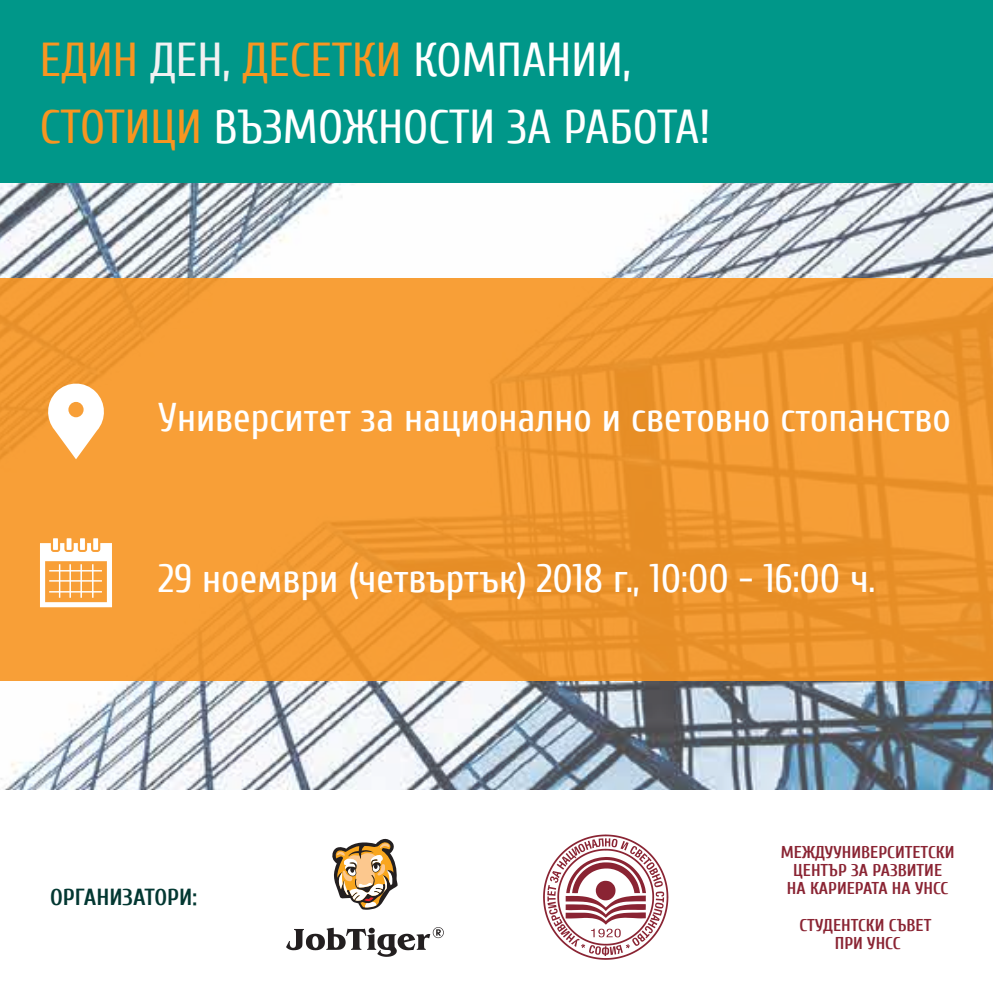
<style>
.page{position:relative;width:993px;height:993px;background:#fff}
.page>*{position:absolute;margin:0;border:0;box-sizing:border-box;transform-origin:0 0}
.t1{font:47.5px/67.5px "Cuprum";color:#fff}
.t2{font:40px "Cuprum";color:#fff}
.t3{font:700 23.25px "Cuprum";color:#033832}
.t4{font:700 17px/18.2px "Cuprum";color:#8a2433;text-align:center}
.s1{color:#f89521}
.s2{color:#f1f1f2}
</style>
<div class="page">
<img style="left:0;top:183px;width:992px;height:607px">
<div style="left:0;top:278px;width:992px;height:402px;background:linear-gradient(to right,#f79f37,#ed952e)"></div>
<svg style="left:40px;top:543px;width:72px;height:64px"></svg>
<div style="left:53px;top:538px;width:5px;height:11px;background:#fff"></div>
<hr style="left:67px;top:538px;width:4px;height:11px;background:#fff">
<div style="left:80px;top:538px;width:5px;height:11px;background:#fff"></div>
<div style="left:93px;top:538px;width:5px;height:11px;background:#fff"></div>
<svg style="left:45px;top:380px;width:62px;height:79px"></svg>
<svg style="left:332px;top:838px;width:66px;height:71px"></svg>
<svg style="left:286px;top:927px;width:157px;height:29px"></svg>
<svg style="left:543px;top:834px;width:125px;height:125px"></svg>
<div style="left:0;top:0;width:992px;height:183px;background:#009789"></div>
<p class="t1" style="left:40px;top:26px;width:671px"><span class="s1">ЕДИН</span> <span class="s2">ДЕН,</span> <span class="s1">ДЕСЕТКИ</span> КОМПАНИИ,<br><span class="s1">СТОТИЦИ</span> ВЪЗМОЖНОСТИ ЗА РАБОТА!</p>
<p class="t2" style="left:158px;top:395px;width:793px">Университет за национално и световно стопанство</p>
<p class="t2" style="left:158px;top:556px;width:718px">29 ноември (четвъртък) 2018 г., 10:00 - 16:00 ч.</p>
<p class="t3" style="left:50px;top:883px;width:148px">ОРГАНИЗАТОРИ:</p>
<p class="t4" style="left:780px;top:842px;width:175px">МЕЖДУУНИВЕРСИТЕТСКИ<br>ЦЕНТЪР ЗА РАЗВИТИЕ<br>НА КАРИЕРАТА НА УНСС</p>
<p class="t4" style="left:799px;top:915px;width:133px">СТУДЕНТСКИ СЪВЕТ<br>ПРИ УНСС</p>
</div>
